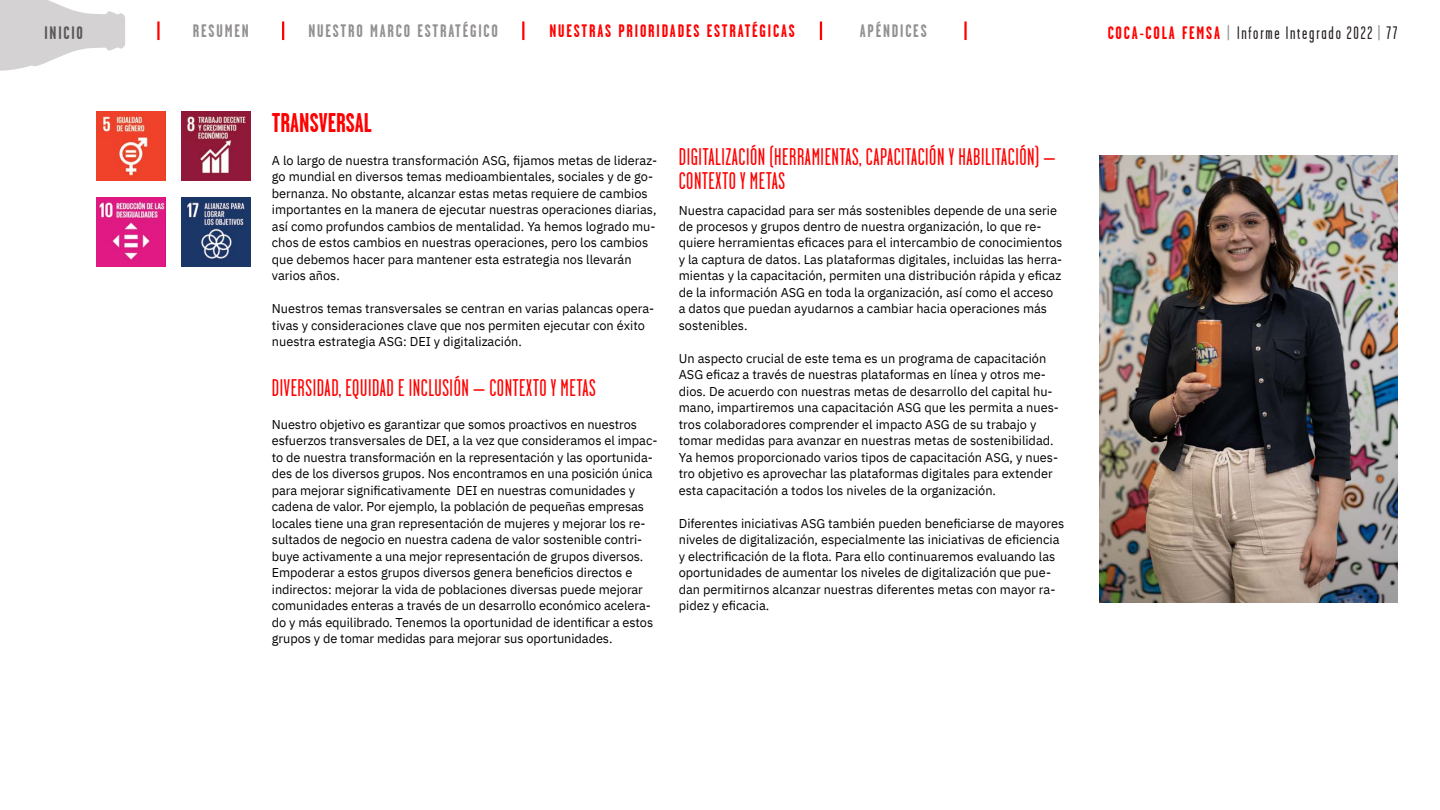
<style>
.page{position:relative;width:1440px;height:810px;background:#fff}
.page>*{position:absolute;margin:0;border:0;box-sizing:border-box;transform-origin:0 0}
.t1{font:700 27px "Garage Gothic";color:#f00}
.t2{font:24px/24px "Garage Gothic";letter-spacing:.025em;color:#f00}
.t3{font:700 18px "Garage Gothic";letter-spacing:.1em;color:#939090}
.t4{font:18px "Garage Gothic";letter-spacing:.1em;color:#262020}
.t5{font:700 18px "Garage Gothic";letter-spacing:.1em;color:#f00}
.t6{font:700 18px "Garage Gothic";letter-spacing:.1em;color:#5c5858}
.t7{font:12.75px/16.5px "IBM Plex Sans";color:#000}
.s1{font-weight:700;color:#f00}
.s2{color:#939090}
</style>
<div class="page">
<img style="left:96px;top:112px;width:70px;height:69px">
<img style="left:96px;top:198px;width:70px;height:69px">
<img style="left:182px;top:112px;width:69px;height:69px">
<img style="left:182px;top:198px;width:69px;height:69px">
<img style="left:1099px;top:155px;width:298px;height:447px">
<hr style="left:157px;top:21px;width:3px;height:19px;background:#f00">
<svg style="left:282px;top:21px;width:2px;height:19px"></svg>
<svg style="left:522px;top:21px;width:2px;height:19px"></svg>
<svg style="left:820px;top:21px;width:2px;height:19px"></svg>
<hr style="left:964px;top:21px;width:3px;height:19px;background:#f00">
<svg style="left:0;top:0;width:125px;height:71px"></svg>
<h3 class="t6" style="left:44px;top:23px;width:40px">INICIO</h3>
<h3 class="t3" style="left:193px;top:21px;width:57px">RESUMEN</h3>
<h3 class="t3" style="left:309px;top:21px;width:191px">NUESTRO MARCO ESTRATÉGICO</h3>
<h3 class="t5" style="left:549px;top:21px;width:247px">NUESTRAS PRIORIDADES ESTRATÉGICAS</h3>
<h3 class="t3" style="left:860px;top:21px;width:69px">APÉNDICES</h3>
<h3 class="t4" style="left:1108px;top:23px;width:291px"><span class="s1">COCA-COLA FEMSA</span> <span class="s2">|</span> Informe Integrado 2022 <span class="s2">|</span> 77</h3>
<h1 class="t1" style="left:272px;top:108px;width:102px">TRANSVERSAL</h1>
<p class="t7" style="left:272px;top:151px;width:387px">A lo largo de nuestra transformación ASG, fijamos metas de lideraz&shy;go mundial en diversos temas medioambientales, sociales y de go&shy;bernanza. No obstante, alcanzar estas metas requiere de cambios importantes en la manera de ejecutar nuestras operaciones diarias, así como profundos cambios de mentalidad. Ya hemos logrado mu&shy;chos de estos cambios en nuestras operaciones, pero los cambios que debemos hacer para mantener esta estrategia nos llevarán varios años.</p>
<p class="t7" style="left:272px;top:300px;width:384px">Nuestros temas transversales se centran en varias palancas opera&shy;tivas y consideraciones clave que nos permiten ejecutar con éxito nuestra estrategia ASG: DEI y digitalización.</p>
<h2 class="t2" style="left:272px;top:376px;width:325px">DIVERSIDAD, EQUIDAD E INCLUSIÓN – CONTEXTO Y METAS</h2>
<p class="t7" style="left:272px;top:415px;width:387px">Nuestro objetivo es garantizar que somos proactivos en nuestros esfuerzos transversales de DEI, a la vez que consideramos el impac&shy;to de nuestra transformación en la representación y las oportunida&shy;des de los diversos grupos. Nos encontramos en una posición única para mejorar significativamente DEI en nuestras comunidades y cadena de valor. Por ejemplo, la población de pequeñas empresas locales tiene una gran representación de mujeres y mejorar los re&shy;sultados de negocio en nuestra cadena de valor sostenible contri&shy;buye activamente a una mejor representación de grupos diversos.<br>Empoderar a estos grupos diversos genera beneficios directos e indirectos: mejorar la vida de poblaciones diversas puede mejorar comunidades enteras a través de un desarrollo económico acelera&shy;do y más equilibrado. Tenemos la oportunidad de identificar a estos grupos y de tomar medidas para mejorar sus oportunidades.</p>
<h2 class="t2" style="left:679px;top:145px;width:378px">DIGITALIZACIÓN (HERRAMIENTAS, CAPACITACIÓN Y HABILITACIÓN) –<br>CONTEXTO Y METAS</h2>
<p class="t7" style="left:679px;top:201px;width:385px">Nuestra capacidad para ser más sostenibles depende de una serie de procesos y grupos dentro de nuestra organización, lo que re&shy;quiere herramientas eficaces para el intercambio de conocimientos y la captura de datos. Las plataformas digitales, incluidas las herra&shy;mientas y la capacitación, permiten una distribución rápida y eficaz de la información ASG en toda la organización, así como el acceso a datos que puedan ayudarnos a cambiar hacia operaciones más sostenibles.</p>
<p class="t7" style="left:679px;top:349px;width:382px">Un aspecto crucial de este tema es un programa de capacitación ASG eficaz a través de nuestras plataformas en línea y otros me&shy;dios. De acuerdo con nuestras metas de desarrollo del capital hu&shy;mano, impartiremos una capacitación ASG que les permita a nues&shy;tros colaboradores comprender el impacto ASG de su trabajo y tomar medidas para avanzar en nuestras metas de sostenibilidad.<br>Ya hemos proporcionado varios tipos de capacitación ASG, y nues&shy;tro objetivo es aprovechar las plataformas digitales para extender esta capacitación a todos los niveles de la organización.</p>
<p class="t7" style="left:679px;top:514px;width:387px">Diferentes iniciativas ASG también pueden beneficiarse de mayores niveles de digitalización, especialmente las iniciativas de eficiencia y electrificación de la flota. Para ello continuaremos evaluando las oportunidades de aumentar los niveles de digitalización que pue&shy;dan permitirnos alcanzar nuestras diferentes metas con mayor ra&shy;pidez y eficacia.</p>
</div>
